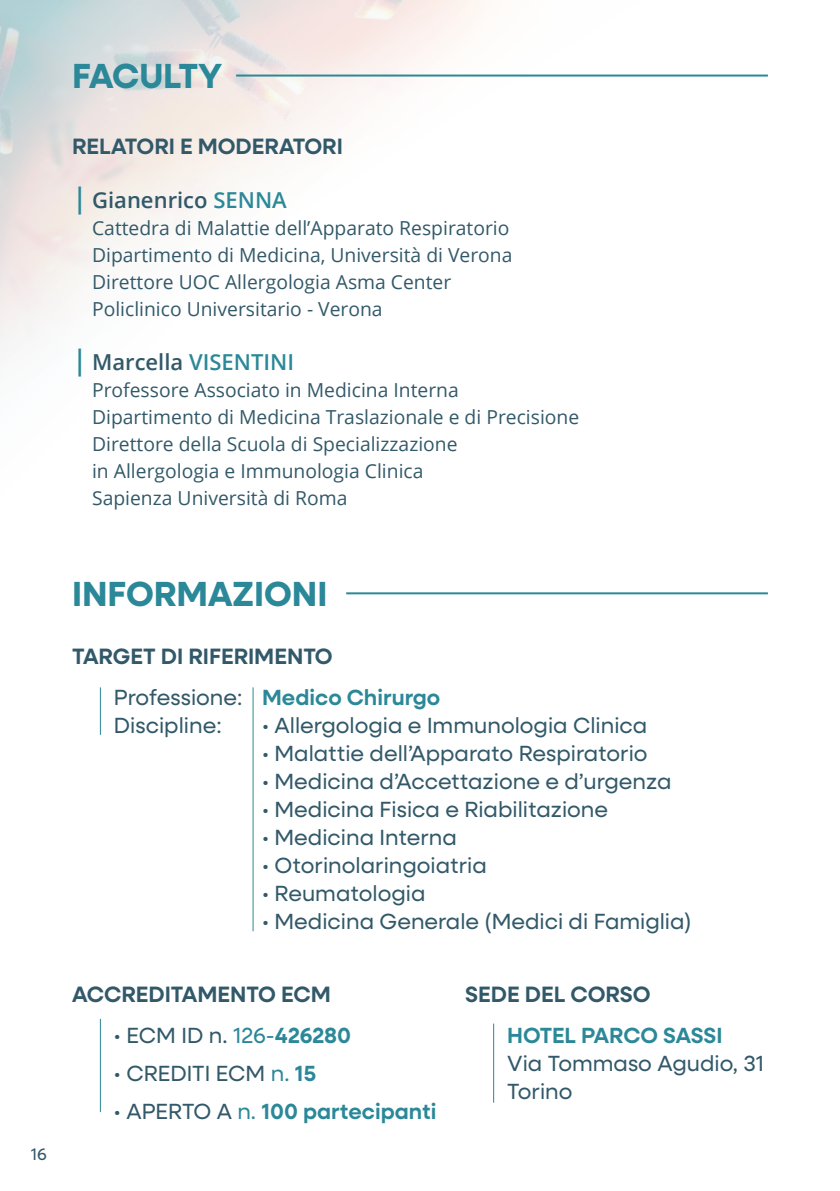
<style>
.page{position:relative;width:840px;height:1191px;background:#fff}
.page>*{position:absolute;margin:0;border:0;box-sizing:border-box;transform-origin:0 0}
.t1{font:700 35px "Neulis Sans";color:#2b8898}
.t2{font:700 35px "Neulis Sans";letter-spacing:-.02em;color:#2b8898}
.t3{font:600 22.2px "Neulis Sans";color:#325969}
.t4{font:22px/28px "Neulis Sans";color:#325969}
.t5{font:600 22px "Neulis Sans";color:#2b8898}
.t6{font:600 22px "Open Sans";color:#2b8898}
.t7{font:600 22px "Open Sans";color:#325969}
.t8{font:19.2px/27px "Open Sans";color:#325969}
.t9{font:16.8px "Neulis Sans";color:#325969}
.s1{font-size:28px;color:#2b8898}
.s2{color:#2b8898}
.s3{font-size:28px}
.s4{color:#325969}
.s5{font-weight:600;color:#2b8898}
.s6{font-weight:400;color:#325969}
.s7{font-weight:400}
</style>
<div class="page">
<hr style="left:236px;top:75px;width:531px;height:2px;background:#2b8898">
<hr style="left:346px;top:592px;width:421px;height:2px;background:#2b8898">
<hr style="left:100px;top:687px;width:1px;height:48px;background:#2b8898">
<hr style="left:100px;top:1019px;width:1px;height:93px;background:#2b8898">
<hr style="left:493px;top:1023px;width:1px;height:79px;background:#2b8898">
<hr style="left:252px;top:687px;width:1px;height:244px;background:#2b8898">
<h1 class="t2" style="left:72px;top:61px;width:151px">FACULTY</h1>
<p class="t3" style="left:72px;top:135px;width:272px">RELATORI E MODERATORI</p>
<p class="t7" style="left:72px;top:191px;width:216px"><span class="s1">|</span> Gianenrico <span class="s2">SENNA</span></p>
<p class="t8" style="left:92px;top:216px;width:421px">Cattedra di Malattie dell’Apparato Respiratorio Dipartimento di Medicina, Università di Verona Direttore UOC Allergologia Asma Center Policlinico Universitario - Verona</p>
<p class="t6" style="left:72px;top:353px;width:223px"><span class="s3">|</span> <span class="s4">Marcella</span> VISENTINI</p>
<p class="t8" style="left:92px;top:378px;width:488px">Professore Associato in Medicina Interna Dipartimento di Medicina Traslazionale e di Precisione Direttore della Scuola di Specializzazione<br>in Allergologia e Immunologia Clinica<br>Sapienza Università di Roma</p>
<p class="t9" style="left:31px;top:1147px;width:17px">16</p>
<h1 class="t1" style="left:72px;top:578px;width:257px">INFORMAZIONI</h1>
<p class="t3" style="left:72px;top:644px;width:262px">TARGET DI RIFERIMENTO</p>
<p class="t4" style="left:114px;top:684px;width:328px">Professione: <span class="s5">Medico Chirurgo<br></span>Discipline:</p>
<p class="t4" style="left:262px;top:712px;width:386px">• Allergologia e Immunologia Clinica</p>
<p class="t4" style="left:262px;top:740px;width:387px">• Malattie dell’Apparato Respiratorio</p>
<p class="t4" style="left:262px;top:768px;width:410px">• Medicina d’Accettazione e d’urgenza</p>
<p class="t4" style="left:262px;top:796px;width:347px">• Medicina Fisica e Riabilitazione</p>
<p class="t4" style="left:262px;top:824px;width:196px">• Medicina Interna</p>
<p class="t4" style="left:262px;top:852px;width:226px">• Otorinolaringoiatria</p>
<p class="t4" style="left:262px;top:880px;width:165px">• Reumatologia</p>
<p class="t4" style="left:262px;top:908px;width:430px">• Medicina Generale (Medici di Famiglia)</p>
<p class="t3" style="left:72px;top:982px;width:260px">ACCREDITAMENTO ECM</p>
<p class="t4" style="left:114px;top:1022px;width:238px">• ECM ID n. <span class="s2">126-</span><span class="s5">426280</span></p>
<p class="t4" style="left:114px;top:1060px;width:203px">• CREDITI ECM <span class="s2">n.</span> <span class="s5">15</span></p>
<p class="t5" style="left:114px;top:1099px;width:324px"><span class="s6">• APERTO A</span> <span class="s7">n.</span> 100 partecipanti</p>
<p class="t3" style="left:465px;top:982px;width:187px">SEDE DEL CORSO</p>
<p class="t5" style="left:507px;top:1023px;width:217px">HOTEL PARCO SASSI</p>
<p class="t4" style="left:507px;top:1050px;width:258px">Via Tommaso Agudio, 31<br>Torino</p>
</div>
